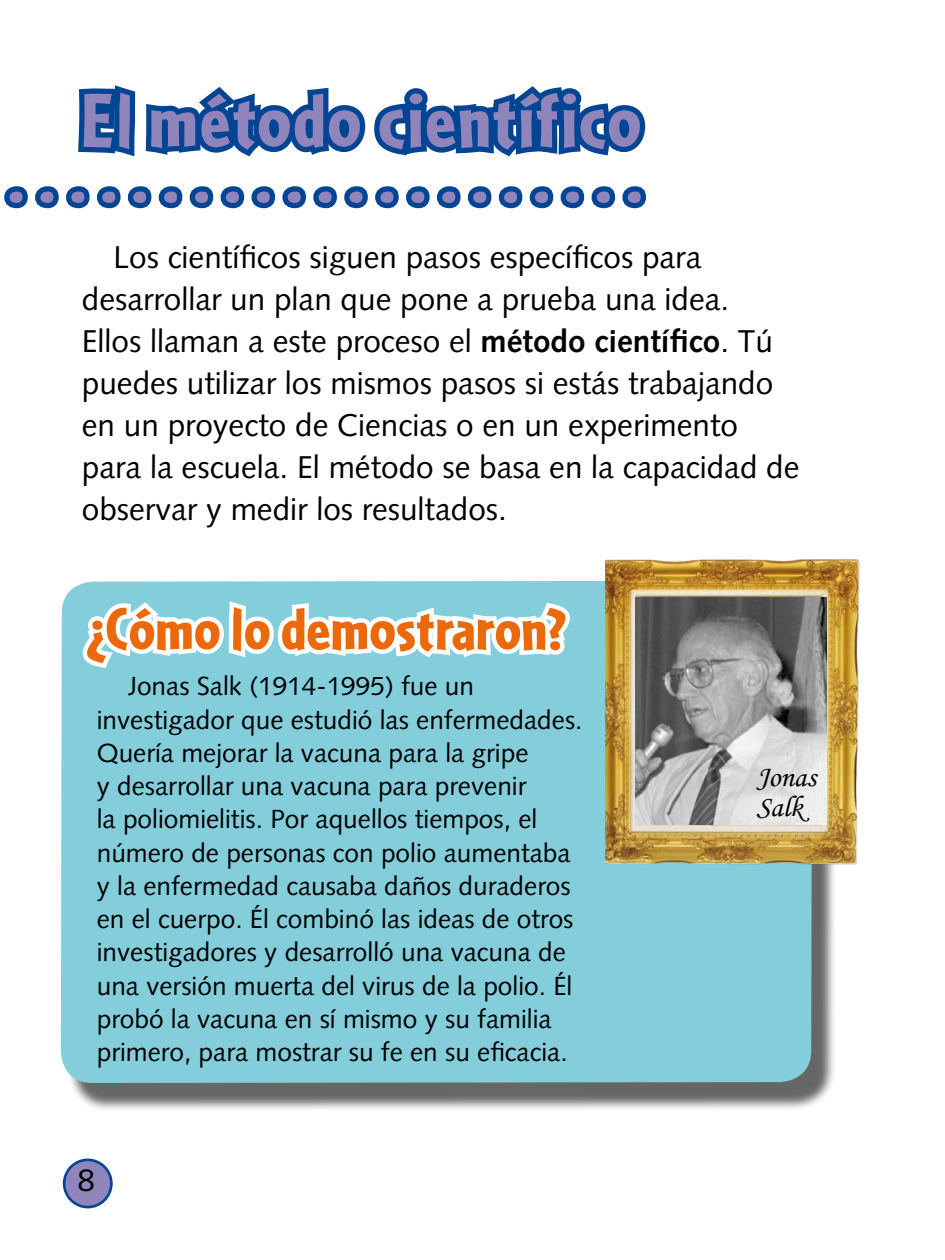
<style>
.page{position:relative;width:945px;height:1260px;background:#fff}
.page>*{position:absolute;margin:0;border:0;box-sizing:border-box;transform-origin:0 0}
.t1{font:900 80.5px "Cafeteria";letter-spacing:.03em;color:#9085ba}
.t2{font:900 63px "Cafeteria";letter-spacing:.01em;color:#eb690b}
.t3{font:31.5px/42px "Syntax";color:#000}
.t4{font:29.75px "Monotype Corsiva";color:#000}
.t5{font:26.25px/33.2px "Syntax";color:#000}
.s1{font-weight:700}
</style>
<div class="page">
<div style="left:67px;top:591px;width:770px;height:521px;background:#000;opacity:.6"></div>
<div style="left:61px;top:581px;width:751px;height:502px;background:#84cddb"></div>
<svg style="left:78px;top:581px;width:496px;height:92px"></svg>
<svg style="left:524px;top:194px;width:49px;height:918px"></svg>
<svg style="left:78px;top:85px;width:568px;height:72px"></svg>
<div style="left:4px;top:186px;width:24px;height:22px;border:10px solid #004494;border-radius:6px"></div>
<div style="left:35px;top:186px;width:24px;height:22px;border:10px solid #004494;border-radius:6px"></div>
<div style="left:66px;top:186px;width:24px;height:22px;border:10px solid #004494;border-radius:6px"></div>
<div style="left:97px;top:186px;width:24px;height:22px;border:10px solid #004494;border-radius:6px"></div>
<div style="left:128px;top:186px;width:23px;height:22px;border:10px solid #004494;border-radius:6px"></div>
<div style="left:159px;top:186px;width:23px;height:22px;border:10px solid #004494;border-radius:6px"></div>
<div style="left:190px;top:186px;width:23px;height:22px;border:10px solid #004494;border-radius:6px"></div>
<div style="left:221px;top:186px;width:23px;height:22px;border:10px solid #004494;border-radius:6px"></div>
<div style="left:252px;top:186px;width:23px;height:22px;border:10px solid #004494;border-radius:6px"></div>
<div style="left:282px;top:186px;width:24px;height:22px;border:10px solid #004494;border-radius:6px"></div>
<div style="left:313px;top:186px;width:24px;height:22px;border:10px solid #004494;border-radius:6px"></div>
<div style="left:344px;top:186px;width:24px;height:22px;border:10px solid #004494;border-radius:6px"></div>
<div style="left:375px;top:186px;width:24px;height:22px;border:10px solid #004494;border-radius:6px"></div>
<div style="left:406px;top:186px;width:24px;height:22px;border:10px solid #004494;border-radius:6px"></div>
<div style="left:437px;top:186px;width:24px;height:22px;border:10px solid #004494;border-radius:6px"></div>
<div style="left:468px;top:186px;width:23px;height:22px;border:10px solid #004494;border-radius:6px"></div>
<div style="left:499px;top:186px;width:23px;height:22px;border:10px solid #004494;border-radius:6px"></div>
<div style="left:530px;top:186px;width:23px;height:22px;border:10px solid #004494;border-radius:6px"></div>
<div style="left:561px;top:186px;width:23px;height:22px;border:10px solid #004494;border-radius:6px"></div>
<div style="left:592px;top:186px;width:23px;height:22px;border:10px solid #004494;border-radius:6px"></div>
<div style="left:622px;top:186px;width:24px;height:22px;border:10px solid #004494;border-radius:6px"></div>
<div style="left:64px;top:1160px;width:47px;height:47px;background:#9085ba;border-radius:50%"></div>
<div style="left:63px;top:1159px;width:50px;height:49px;border:3px solid #004494;border-radius:50%"></div>
<img style="left:605px;top:559px;width:255px;height:318px">
<img style="left:635px;top:598px;width:191px;height:227px">
<p class="t1" style="left:82px;top:74px;width:561px">El método científico</p>
<p class="t1" style="left:8px;top:129px;width:635px">. . . . . . . . . . .. . . . . . . . . .</p>
<p class="t3" style="left:82px;top:236px;width:719px;text-indent:32px">Los científicos siguen pasos específicos para desarrollar un plan que pone a prueba una idea.<br>Ellos llaman a este proceso el <span class="s1">método científico</span>. Tú puedes utilizar los mismos pasos si estás trabajando en un proyecto de Ciencias o en un experimento para la escuela. El método se basa en la capacidad de observar y medir los resultados.</p>
<p class="t2" style="left:87px;top:593px;width:481px">¿Cómo lo demostraron?</p>
<p class="t5" style="left:128px;top:670px;width:347px">Jonas Salk (1914-1995) fue un</p>
<p class="t5" style="left:97px;top:703px;width:487px">investigador que estudió las enfermedades.<br>Quería mejorar la vacuna para la gripe<br>y desarrollar una vacuna para prevenir<br>la poliomielitis. Por aquellos tiempos, el número de personas con polio aumentaba y la enfermedad causaba daños duraderos en el cuerpo. Él combinó las ideas de otros investigadores y desarrolló una vacuna de una versión muerta del virus de la polio. Él probó la vacuna en sí mismo y su familia primero, para mostrar su fe en su eficacia.</p>
<p class="t3" style="left:78px;top:1159px;width:19px">8</p>
<p class="t4" style="left:757px;top:759px;width:61px">Jonas</p>
<p class="t4" style="left:757px;top:788px;width:48px">Salk</p>
</div>
